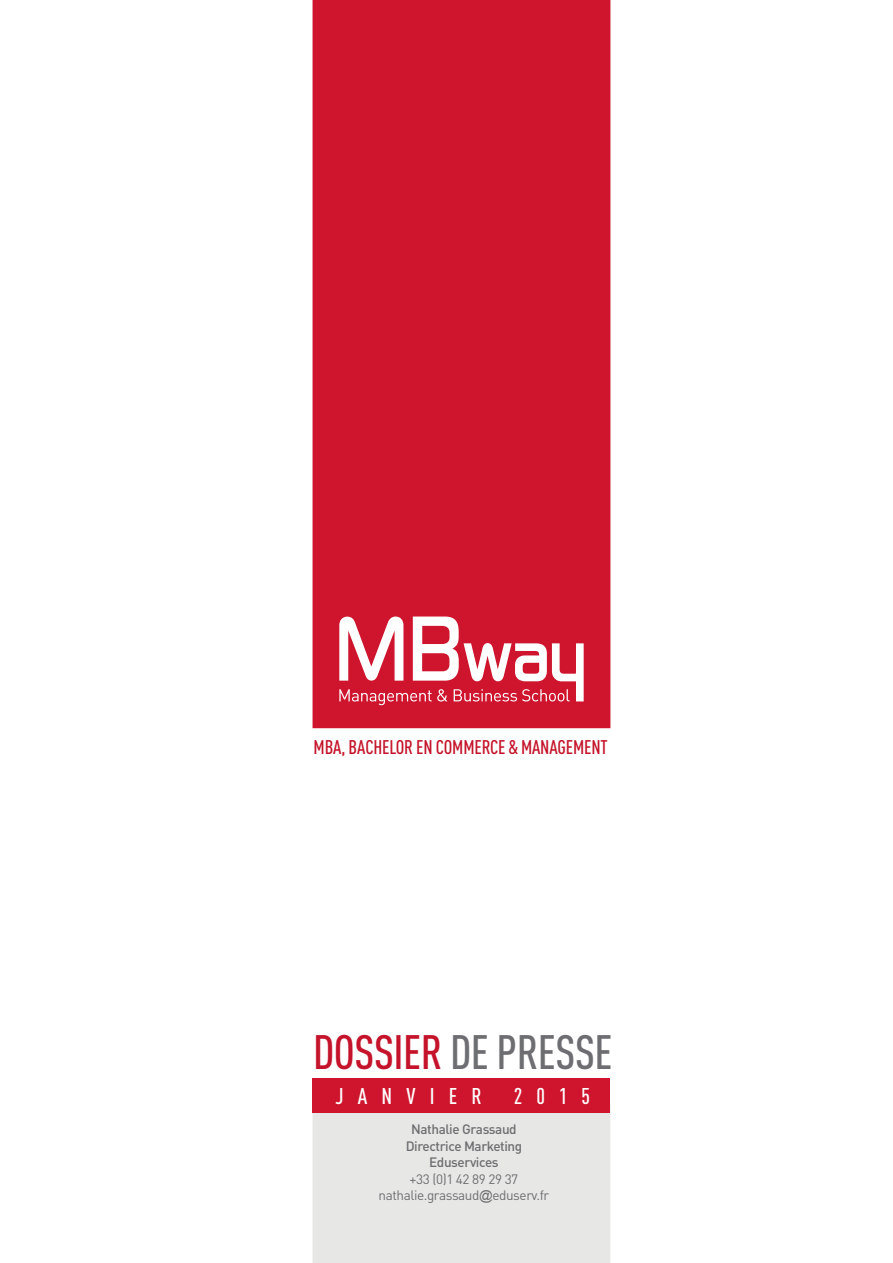
<style>
.page{position:relative;width:893px;height:1263px;background:#fff}
.page>*{position:absolute;margin:0;border:0;box-sizing:border-box;transform-origin:0 0}
.t1{font:500 condensed 47.55px "DINOT";letter-spacing:-.01em;color:#6d6e71}
.t2{font:500 condensed 22.5px "DINOT";letter-spacing:.63em;color:#fff}
.t3{font:500 condensed 19.5px "DINOT";letter-spacing:-.01em;color:#c4132a}
.t4{font:500 13.5px/16.5px "DINOT";letter-spacing:-.03em;color:#6d6e71;text-align:center}
.t5{font:13.5px/16.5px "DINOT";letter-spacing:-.03em;color:#6d6e71;text-align:center}
.s1{color:#c4132a}
.s2{font-family:"Arial"}
</style>
<div class="page">
<div style="left:313px;top:1113px;width:297px;height:150px;background:#e7e7e5"></div>
<div style="left:313px;top:0;width:297px;height:728px;background:#ce152d"></div>
<div style="left:313px;top:1078px;width:297px;height:35px;background:#ce152d"></div>
<svg style="left:339px;top:616px;width:245px;height:89px"></svg>
<h3 class="t3" style="left:314px;top:735px;width:296px">MBA, BACHELOR EN COMMERCE &amp; MANAGEMENT</h3>
<h1 class="t1" style="left:313px;top:1023px;width:301px"><span class="s1">DOSSIER</span> DE PRESSE</h1>
<h2 class="t2" style="left:335px;top:1082px;width:148px">JANVIER</h2>
<h2 class="t2" style="left:514px;top:1082px;width:78px">2015</h2>
<p class="t4" style="left:406px;top:1121px;width:118px">Nathalie Grassaud<br>Directrice Marketing<br>Eduservices</p>
<p class="t5" style="left:379px;top:1170px;width:172px">+33 (0)1 42 89 29 37 nathalie.grassaud<span class="s2">@</span>eduserv.fr</p>
</div>
